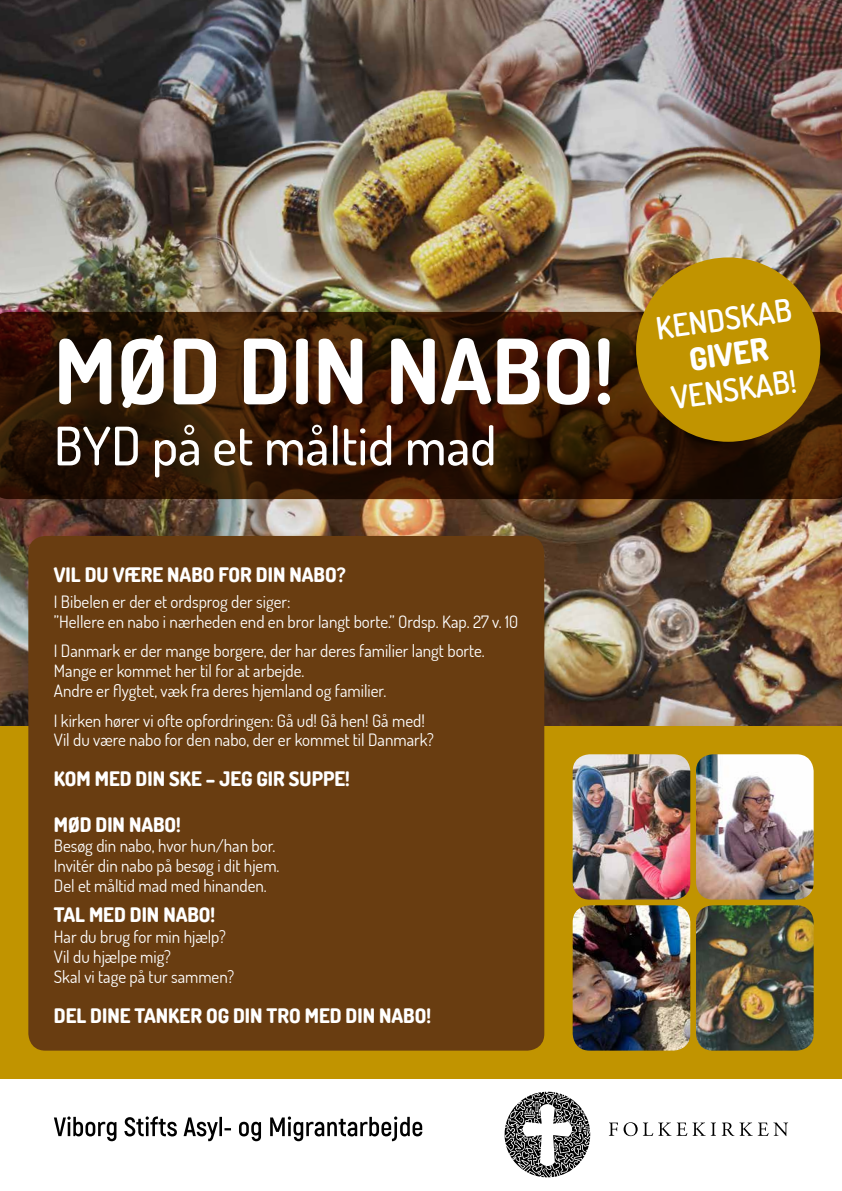
<style>
.page{position:relative;width:842px;height:1191px;background:#fff}
.page>*{position:absolute;margin:0;border:0;box-sizing:border-box;transform-origin:0 0}
.t1{font:700 90px "Dosis";color:#fff}
.t2{font:500 53px "Dosis";color:#fff}
.t3{font:600 31.1px "Dosis";color:#fff}
.t4{font:800 31.1px "Dosis";color:#fff}
.t5{font:800 20px "Dosis";color:#fff}
.t6{font:17px/20px "Dosis";color:#fff}
</style>
<div class="page">
<div style="left:0;top:726px;width:842px;height:353px;background:#c19400"></div>
<img style="left:0;top:0;width:842px;height:726px">
<svg style="left:54px;top:1116px;width:368px;height:25px"></svg>
<div style="left:28px;top:536px;width:516px;height:514px;background:#693d11;border-radius:17px"></div>
<img style="left:573px;top:754px;width:117px;height:145px">
<img style="left:573px;top:905px;width:117px;height:145px">
<img style="left:696px;top:754px;width:118px;height:145px">
<img style="left:696px;top:905px;width:118px;height:145px">
<svg style="left:0;top:312px;width:842px;height:187px;background:#331704"></svg>
<div style="left:636px;top:257px;width:184px;height:185px;background:#c19400;border-radius:50%"></div>
<svg style="left:505px;top:1091px;width:85px;height:86px"></svg>
<svg style="left:609px;top:1122px;width:107px;height:14px"></svg>
<svg style="left:722px;top:1122px;width:66px;height:14px"></svg>
<h1 class="t1" style="left:54px;top:313px;width:561px">MØD DIN NABO!</h1>
<h2 class="t2" style="left:54px;top:411px;width:444px">BYD på et måltid mad</h2>
<p class="t5" style="left:54px;top:562px;width:293px">VIL DU VÆRE NABO FOR DIN NABO?</p>
<p class="t6" style="left:54px;top:591px;width:466px">I Bibelen er der et ordsprog der siger:<br>”Hellere en nabo i nærheden end en bror langt borte.” Ordsp. Kap. 27 v. 10</p>
<p class="t6" style="left:54px;top:640px;width:432px">I Danmark er der mange borgere, der har deres familier langt borte.<br>Mange er kommet her til for at arbejde.<br>Andre er flygtet, væk fra deres hjemland og familier.</p>
<p class="t6" style="left:54px;top:711px;width:382px;line-height:19px">I kirken hører vi ofte opfordringen: Gå ud! Gå hen! Gå med!<br>Vil du være nabo for den nabo, der er kommet til Danmark?</p>
<p class="t5" style="left:54px;top:766px;width:297px">KOM MED DIN SKE – JEG GIR SUPPE!</p>
<p class="t5" style="left:54px;top:811px;width:128px">MØD DIN NABO!</p>
<p class="t6" style="left:54px;top:835px;width:227px">Besøg din nabo, hvor hun/han bor.<br>Invitér din nabo på besøg i dit hjem.<br>Del et måltid mad med hinanden.</p>
<p class="t5" style="left:54px;top:902px;width:163px">TAL MED DIN NABO!</p>
<p class="t6" style="left:54px;top:925px;width:182px">Har du brug for min hjælp?<br>Vil du hjælpe mig?<br>Skal vi tage på tur sammen?</p>
<p class="t5" style="left:54px;top:1002px;width:379px">DEL DINE TANKER OG DIN TRO MED DIN NABO!</p>
<h3 class="t3" style="left:653px;top:308px;width:138px;rotate:-8deg">KENDSKAB</h3>
<h3 class="t4" style="left:687px;top:340px;width:81px;rotate:-8deg">GIVER</h3>
<h3 class="t3" style="left:669px;top:378px;width:127px;rotate:-8deg">VENSKAB!</h3>
</div>
